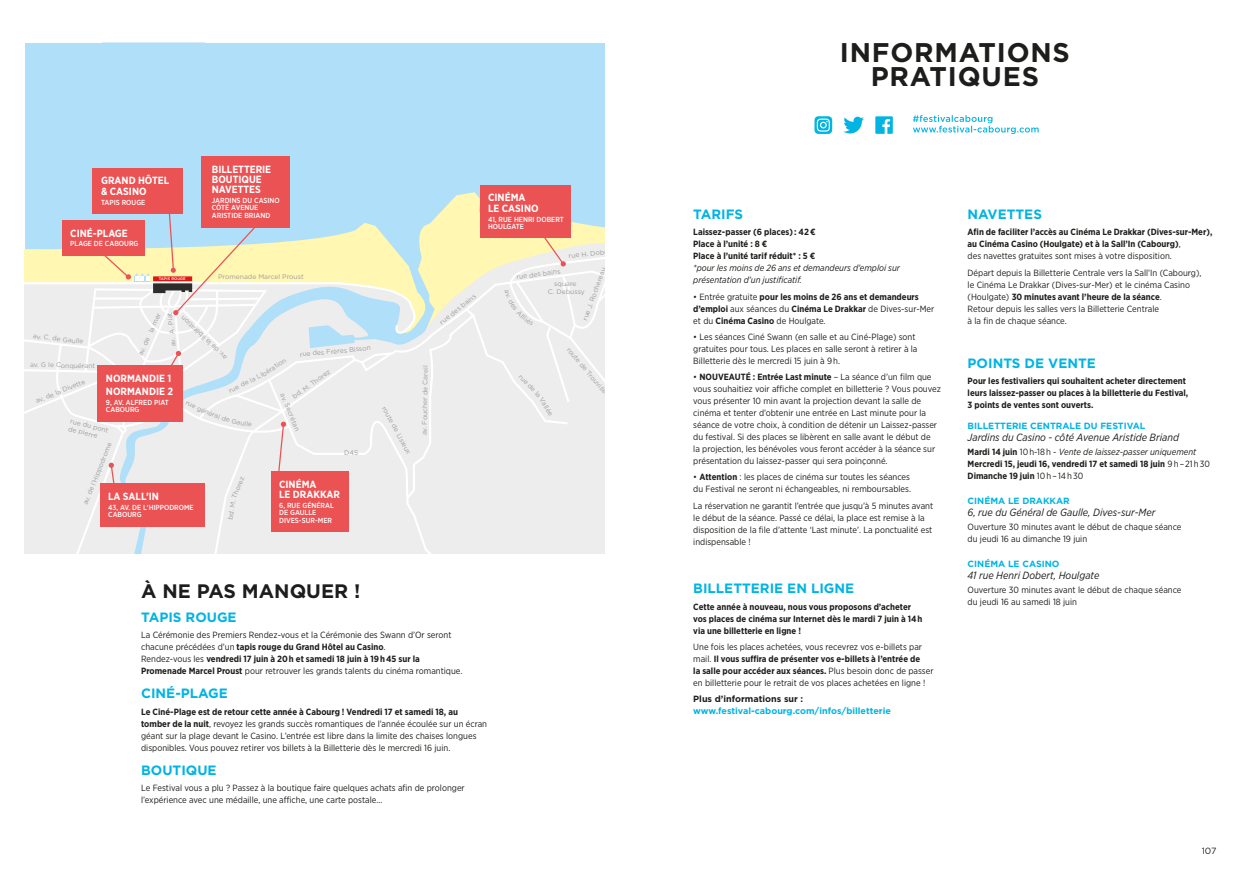
<style>
.page{position:relative;width:1259px;height:893px;background:#fff}
.page>*{position:absolute;margin:0;border:0;box-sizing:border-box;transform-origin:0 0}
.t1{font:700 27px/24px "Gotham";letter-spacing:.03em;color:#1d1d1b;text-align:center}
.t2{font:700 19.5px "Gotham";color:#1d1d1b}
.t3{font:700 13.5px "Gotham";color:#00b4e3}
.t4{font:italic 10.5px "Gotham Narrow";color:#1d1d1b}
.t5{font:700 10.35px/10.5px "Gotham Narrow";color:#fff}
.t6{font:9px/12px "Gotham Narrow";color:#1d1d1b}
.t7{font:700 9px/12px "Gotham Narrow";color:#1d1d1b}
.t8{font:700 9px "Gotham";color:#00b4e3}
.t9{font:italic 9px/12px "Gotham Narrow";color:#1d1d1b}
.t10{font:700 9px "Gotham";color:#1d1d1b}
.t11{font:9px "Gotham";color:#1d1d1b}
.t12{font:500 7.35px/7.4px "Gotham Narrow";color:#fff}
.t13{font:6.75px/8.1px "Gotham";letter-spacing:-.005em;color:#9d9d9d;text-align:center}
.t14{font:500 3.75px "Gotham";letter-spacing:.015em;color:#fff}
.s1{font-weight:700}
.s2{font-weight:400}
.s3{font-weight:400;font-style:italic}
</style>
<div class="page">
<div style="left:25px;top:43px;width:579px;height:510px;background:#afdff9"></div>
<div style="left:93px;top:168px;width:90px;height:46px;background:#ea5254"></div>
<div style="left:201px;top:156px;width:88px;height:72px;background:#ea5254"></div>
<div style="left:480px;top:185px;width:90px;height:53px;background:#ea5254"></div>
<svg style="left:814px;top:116px;width:18px;height:18px"></svg>
<svg style="left:843px;top:117px;width:21px;height:16px"></svg>
<svg style="left:875px;top:116px;width:18px;height:18px"></svg>
<svg style="left:913px;top:115px;width:125px;height:19px"></svg>
<svg style="left:25px;top:201px;width:579px;height:352px;background:#e9dad5"></svg>
<p class="t5" style="left:101px;top:175px;width:70px">GRAND HÔTEL &amp; CASINO</p>
<p class="t12" style="left:101px;top:198px;width:46px">TAPIS ROUGE</p>
<p class="t5" style="left:70px;top:228px;width:59px">CINÉ-PLAGE</p>
<p class="t12" style="left:70px;top:240px;width:70px">PLAGE DE CABOURG</p>
<p class="t14" style="left:159px;top:276px;width:29px">TAPIS ROUGE</p>
<p class="t5" style="left:212px;top:165px;width:61px;line-height:9.9px">BILLETTERIE<br>BOUTIQUE<br>NAVETTES</p>
<p class="t12" style="left:212px;top:197px;width:69px">JARDINS DU CASINO<br>CÔTÉ AVENUE<br>ARISTIDE BRIAND</p>
<p class="t13" style="left:218px;top:272px;width:87px">Promenade Marcel Proust</p>
<p class="t13" style="left:136px;top:354px;width:48px;rotate:-66deg">av. de la mer</p>
<p class="t13" style="left:169px;top:347px;width:36px;rotate:-97deg">av. A. Piat</p>
<p class="t13" style="left:223px;top:361px;width:62px;rotate:-137deg">av. de la libération</p>
<p class="t13" style="left:33px;top:332px;width:52px;rotate:6deg">av. C. de G aulle</p>
<p class="t13" style="left:299px;top:350px;width:73px;rotate:-5deg">rue des Frères B isson</p>
<p class="t13" style="left:260px;top:371px;width:29px;rotate:-34deg">bération</p>
<p class="t13" style="left:30px;top:360px;width:67px;rotate:1deg">av. G le Conq uérant</p>
<p class="t13" style="left:291px;top:394px;width:46px;rotate:-36deg">bd. M. Thorez</p>
<p class="t13" style="left:227px;top:387px;width:38px;rotate:-26deg">rue de la Li</p>
<p class="t5" style="left:106px;top:372px;width:69px;line-height:13px">NORMANDIE 1<br>NORMANDIE 2</p>
<p class="t12" style="left:106px;top:399px;width:64px">9, AV. ALFRED PIAT<br>CABOURG</p>
<p class="t13" style="left:34px;top:397px;width:54px;rotate:-23deg">av. de la Divette</p>
<p class="t13" style="left:286px;top:392px;width:42px;rotate:67deg">av. Secrétan</p>
<p class="t13" style="left:71px;top:417px;width:41px;text-align:left;rotate:14deg">rue du p ont de p ierre</p>
<p class="t13" style="left:81px;top:503px;width:68px;rotate:-68deg">av. de l’Hip p odrome</p>
<p class="t5" style="left:108px;top:491px;width:52px">LA SALL’IN</p>
<p class="t12" style="left:108px;top:504px;width:87px">43, AV. DE L'HIPPODROME<br>CABOURG</p>
<p class="t13" style="left:230px;top:496px;width:24px;rotate:-68deg">Thorez</p>
<p class="t13" style="left:226px;top:519px;width:22px;rotate:-81deg">bd. M.</p>
<p class="t13" style="left:344px;top:448px;width:15px">D45</p>
<p class="t5" style="left:279px;top:479px;width:62px">CINÉMA<br>LE DRAKKAR</p>
<p class="t12" style="left:279px;top:502px;width:56px">6, RUE GÉNÉRAL<br>DE GAULLE<br>DIVES-SUR-MER</p>
<p class="t13" style="left:388px;top:405px;width:54px;rotate:62deg">route de Lisieux</p>
<p class="t13" style="left:420px;top:435px;width:71px;rotate:-89deg">av. Foucher de Careil</p>
<p class="t13" style="left:438px;top:319px;width:46px;rotate:-38deg">rue des bains</p>
<p class="t5" style="left:488px;top:192px;width:52px">CINÉMA<br>LE CASINO</p>
<p class="t12" style="left:488px;top:215px;width:77px">41, RUE HENRI DOBERT<br>HOULGATE</p>
<p class="t13" style="left:568px;top:251px;width:47px;rotate:-6deg">rue H. Dobert</p>
<p class="t13" style="left:581px;top:319px;width:57px;rotate:-70deg">rue J. R ochereau</p>
<p class="t13" style="left:516px;top:273px;width:46px;rotate:-8deg">rue des bains</p>
<p class="t13" style="left:548px;top:280px;width:38px">square<br>C. Debussy</p>
<p class="t13" style="left:523px;top:372px;width:30px;rotate:46deg">rue de la</p>
<p class="t13" style="left:545px;top:396px;width:21px;rotate:58deg">V allée</p>
<p class="t13" style="left:571px;top:346px;width:60px;rotate:50deg">route de Trouville</p>
<h2 class="t2" style="left:141px;top:579px;width:221px">À NE PAS MANQUER !</h2>
<h3 class="t3" style="left:141px;top:609px;width:97px">TAPIS ROUGE</h3>
<p class="t6" style="left:141px;top:629px;width:323px">La Cérémonie des Premiers Rendez-vous et la Cérémonie des Swann d’Or seront chacune précédées d’un <span class="s1">tapis rouge du Grand Hôtel au Casino</span>.<br>Rendez-vous les <span class="s1">vendredi 17 juin à 20h et samedi 18 juin à 19h45 sur la Promenade Marcel Proust</span> pour retrouver les grands talents du cinéma romantique.</p>
<h3 class="t3" style="left:141px;top:685px;width:88px">CINÉ-PLAGE</h3>
<p class="t6" style="left:141px;top:705px;width:347px"><span class="s1">Le Ciné-Plage est de retour cette année à Cabourg ! Vendredi 17 et samedi 18, au tomber de la nuit</span>, revoyez les grands succès romantiques de l’année écoulée sur un écran géant sur la plage devant le Casino. L’entrée est libre dans la limite des chaises longues disponibles. Vous pouvez retirer vos billets à la Billetterie dès le mercredi 16 juin.</p>
<h3 class="t3" style="left:141px;top:762px;width:77px">BOUTIQUE</h3>
<p class="t6" style="left:141px;top:782px;width:325px">Le Festival vous a plu ? Passez à la boutique faire quelques achats afin de prolonger l’expérience avec une médaille, une affiche, une carte postale...</p>
<h1 class="t1" style="left:840px;top:41px;width:231px">INFORMATIONS<br>PRATIQUES</h1>
<h3 class="t3" style="left:693px;top:206px;width:51px">TARIFS</h3>
<p class="t7" style="left:693px;top:226px;width:124px">Laissez-passer (6 places) : 42 €<br>Place à l’unité : 8 €<br>Place à l’unité tarif réduit* : 5 €</p>
<p class="t9" style="left:693px;top:262px;width:208px">*pour les moins de 26 ans et demandeurs d’emploi sur présentation d’un justificatif.</p>
<p class="t7" style="left:693px;top:290px;width:242px"><span class="s2">• Entrée gratuite</span> pour les moins de 26 ans et demandeurs d’emploi <span class="s2">aux séances du</span> Cinéma Le Drakkar <span class="s2">de Dives-sur-Mer et du</span> Cinéma Casino <span class="s2">de Houlgate.</span></p>
<p class="t6" style="left:693px;top:331px;width:226px">• Les séances Ciné Swann (en salle et au Ciné-Plage) sont gratuites pour tous. Les places en salle seront à retirer à la<br>Billetterie dès le mercredi 15 juin à 9 h.</p>
<p class="t6" style="left:693px;top:371px;width:249px">• <span class="s1">NOUVEAUTÉ : Entrée Last minute</span> – La séance d’un film que vous souhaitiez voir affiche complet en billetterie ? Vous pouvez vous présenter 10 min avant la projection devant la salle de cinéma et tenter d’obtenir une entrée en Last minute pour la séance de votre choix, à condition de détenir un Laissez-passer du festival. Si des places se libèrent en salle avant le début de<br>la projection, les bénévoles vous feront accéder à la séance sur présentation du laissez-passer qui sera poinçonné.</p>
<p class="t6" style="left:693px;top:471px;width:219px">• <span class="s1">Attention</span> : les places de cinéma sur toutes les séances du Festival ne seront ni échangeables, ni remboursables.</p>
<p class="t6" style="left:693px;top:499px;width:241px">La réservation ne garantit l’entrée que jusqu’à 5 minutes avant le début de la séance. Passé ce délai, la place est remise à la disposition de la file d’attente ‘Last minute’. La ponctualité est indispensable !</p>
<h3 class="t3" style="left:693px;top:580px;width:162px">BILLETTERIE EN LIGNE</h3>
<p class="t7" style="left:693px;top:600px;width:231px">Cette année à nouveau, nous vous proposons d’acheter vos places de cinéma sur Internet dès le mardi 7 juin à 14h via une billetterie en ligne !</p>
<p class="t6" style="left:693px;top:641px;width:242px">Une fois les places achetées, vous recevrez vos e-billets par mail. <span class="s1">Il vous suffira de présenter vos e-billets à l’entrée de<br>la salle pour accéder aux séances.</span> Plus besoin donc de passer en billetterie pour le retrait de vos places achetées en ligne !</p>
<p class="t10" style="left:693px;top:694px;width:111px">Plus d’informations sur :</p>
<p class="t8" style="left:693px;top:706px;width:199px">www.festival-cabourg.com/infos/billetterie</p>
<h3 class="t3" style="left:967px;top:206px;width:76px">NAVETTES</h3>
<p class="t7" style="left:967px;top:226px;width:246px">Afin de faciliter l’accès au Cinéma Le Drakkar (Dives-sur-Mer), au Cinéma Casino (Houlgate) et à la Sall’In (Cabourg)<span class="s2">,<br>des navettes gratuites sont mises à votre disposition.</span></p>
<p class="t6" style="left:967px;top:266px;width:235px">Départ depuis la Billetterie Centrale vers la Sall’In (Cabourg), le Cinéma Le Drakkar (Dives-sur-Mer) et le cinéma Casino (Houlgate) <span class="s1">30 minutes avant l’heure de la séance</span>.<br>Retour depuis les salles vers la Billetterie Centrale<br>à la fin de chaque séance.</p>
<h3 class="t3" style="left:967px;top:355px;width:130px">POINTS DE VENTE</h3>
<p class="t7" style="left:967px;top:375px;width:222px">Pour les festivaliers qui souhaitent acheter directement leurs laissez-passer ou places à la billetterie du Festival,<br>3 points de ventes sont ouverts.</p>
<p class="t8" style="left:967px;top:420px;width:179px">BILLETTERIE CENTRALE DU FESTIVAL</p>
<p class="t4" style="left:967px;top:431px;width:213px">Jardins du Casino - côté Avenue Aristide Briand</p>
<p class="t7" style="left:967px;top:446px;width:244px">Mardi 14 juin <span class="s2">10 h-18 h -</span> <span class="s3">Vente de laissez-passer uniquement<br></span>Mercredi 15, jeudi 16, vendredi 17 et samedi 18 juin <span class="s2">9 h – 21 h 30<br></span>Dimanche 19 juin <span class="s2">10 h – 14 h 30</span></p>
<p class="t8" style="left:967px;top:495px;width:103px">CINÉMA LE DRAKKAR</p>
<p class="t4" style="left:967px;top:506px;width:189px">6, rue du Général de Gaulle, Dives-sur-Mer</p>
<p class="t6" style="left:967px;top:521px;width:215px">Ouverture 30 minutes avant le début de chaque séance du jeudi 16 au dimanche 19 juin</p>
<p class="t8" style="left:967px;top:558px;width:93px">CINÉMA LE CASINO</p>
<p class="t4" style="left:967px;top:569px;width:133px">41 rue Henri Dobert, Houlgate</p>
<p class="t6" style="left:967px;top:583px;width:215px">Ouverture 30 minutes avant le début de chaque séance</p>
<p class="t6" style="left:967px;top:595px;width:111px">du jeudi 16 au samedi 18 juin</p>
<p class="t11" style="left:1201px;top:845px;width:16px">107</p>
</div>
